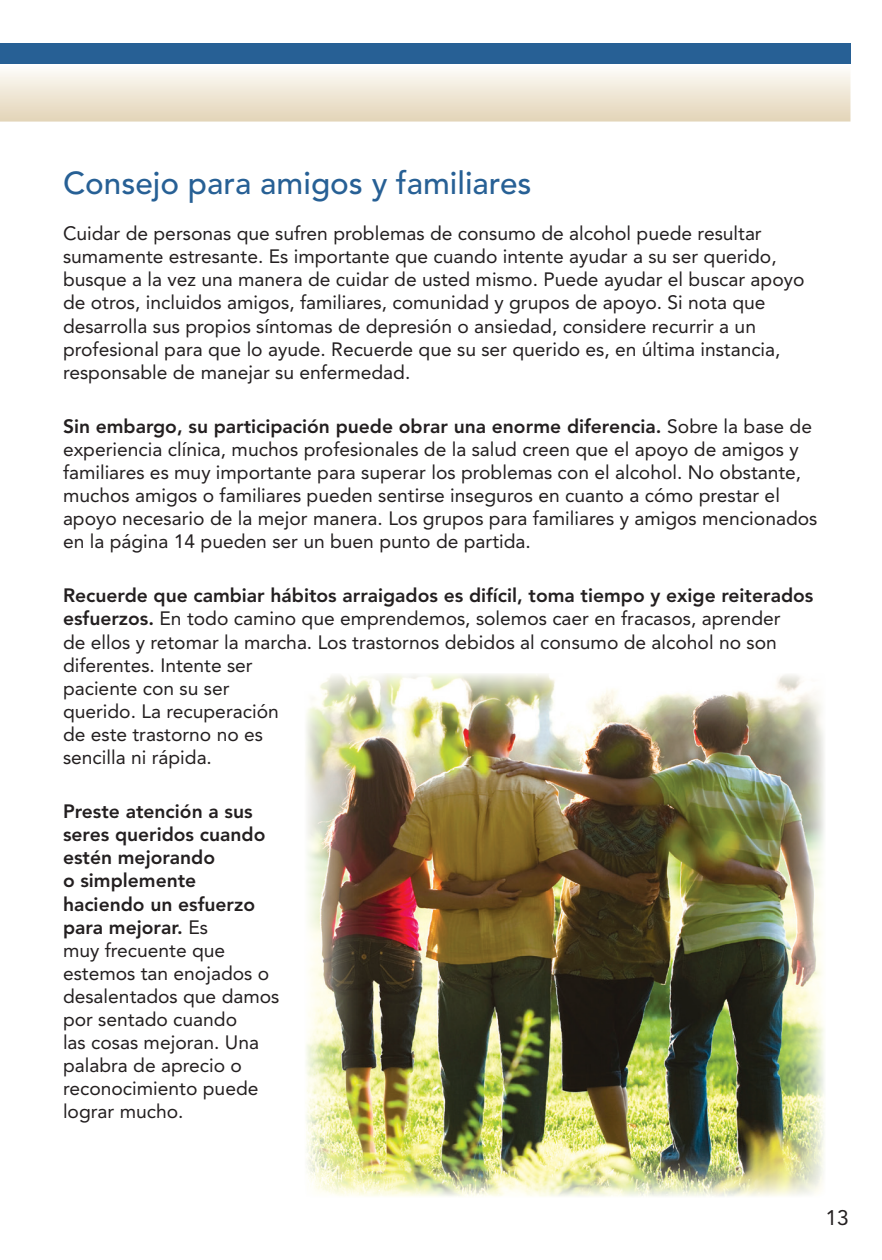
<style>
.page{position:relative;width:882px;height:1260px;background:#fff}
.page>*{position:absolute;margin:0;border:0;box-sizing:border-box;transform-origin:0 0}
.t1{font:500 31.5px "Avenir LT Std";color:#276095}
.t2{font:21px "Avenir LT Std";color:#231f20}
.t3{font:19.25px/23.1px "Avenir LT Std";color:#231f20}
.s1{font-weight:800}
</style>
<div class="page">
<div style="left:0;top:64px;width:850px;height:58px;background:linear-gradient(to bottom,#fefefc,#e3d4b7)"></div>
<div style="left:0;top:44px;width:850px;height:20px;background:#276095"></div>
<img style="left:306px;top:674px;width:519px;height:523px">
<h3 class="t1" style="left:63px;top:165px;width:470px">Consejo para amigos y familiares</h3>
<p class="t3" style="left:63px;top:222px;width:743px">Cuidar de personas que sufren problemas de consumo de alcohol puede resultar sumamente estresante. Es importante que cuando intente ayudar a su ser querido, busque a la vez una manera de cuidar de usted mismo. Puede ayudar el buscar apoyo de otros, incluidos amigos, familiares, comunidad y grupos de apoyo. Si nota que desarrolla sus propios síntomas de depresión o ansiedad, considere recurrir a un profesional para que lo ayude. Recuerde que su ser querido es, en última instancia, responsable de manejar su enfermedad.</p>
<p class="t3" style="left:63px;top:415px;width:756px"><span class="s1">Sin embargo, su participación puede obrar una enorme diferencia.</span> Sobre la base de experiencia clínica, muchos profesionales de la salud creen que el apoyo de amigos y familiares es muy importante para superar los problemas con el alcohol. No obstante, muchos amigos o familiares pueden sentirse inseguros en cuanto a cómo prestar el apoyo necesario de la mejor manera. Los grupos para familiares y amigos mencionados en la página 14 pueden ser un buen punto de partida.</p>
<p class="t3" style="left:63px;top:584px;width:752px"><span class="s1">Recuerde que cambiar hábitos arraigados es difícil, toma tiempo y exige reiterados esfuerzos.</span> En todo camino que emprendemos, solemos caer en fracasos, aprender<br>de ellos y retomar la marcha. Los trastornos debidos al consumo de alcohol no son diferentes. Intente ser<br>paciente con su ser<br>querido. La recuperación<br>de este trastorno no es<br>sencilla ni rápida.</p>
<p class="t3" style="left:63px;top:800px;width:218px"><span class="s1">Preste atención a sus seres queridos cuando estén mejorando<br>o simplemente haciendo un esfuerzo para mejorar.</span> Es<br>muy frecuente que estemos tan enojados o desalentados que damos por sentado cuando<br>las cosas mejoran. Una palabra de aprecio o reconocimiento puede lograr mucho.</p>
<p class="t2" style="left:825px;top:1206px;width:25px">13</p>
</div>
